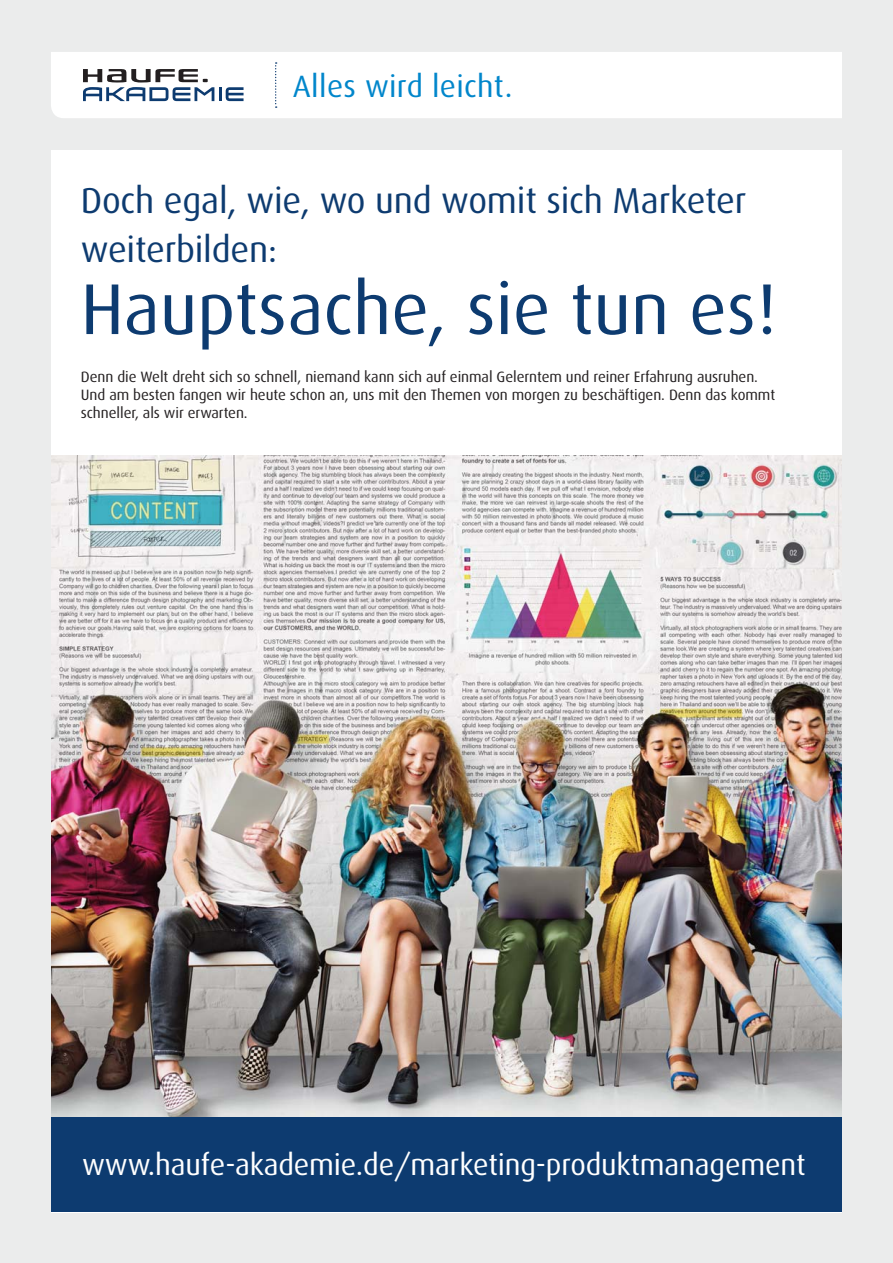
<style>
.page{position:relative;width:893px;height:1263px;background:#ebecec}
.page>*{position:absolute;margin:0;border:0;box-sizing:border-box;transform-origin:0 0}
.t1{font:72px "Dax";color:#0d3b70}
.t2{font:36px/49.5px "Dax";letter-spacing:-.005em;color:#0d3b70}
.t3{font:30.9px "Dax";letter-spacing:.01em;color:#0086cb}
.t4{font:29.7px "Dax";letter-spacing:-.005em;color:#fff}
.t5{font:15px/18px "Dax";letter-spacing:-.005em;color:#231f20}
</style>
<div class="page">
<div style="left:51px;top:150px;width:791px;height:1062px;background:#fff"></div>
<img style="left:51px;top:455px;width:791px;height:662px">
<div style="left:51px;top:52px;width:791px;height:66px;background:#fff"></div>
<svg style="left:275px;top:62px;width:2px;height:46px"></svg>
<hr style="left:219px;top:87px;width:3px;height:14px;background:#0d3b70">
<svg style="left:226px;top:87px;width:18px;height:14px"></svg>
<svg style="left:83px;top:69px;width:131px;height:32px;background:#a7afb9"></svg>
<div style="left:51px;top:1117px;width:791px;height:95px;background:#0d3b70"></div>
<h3 class="t3" style="left:293px;top:71px;width:221px">Alles wird leicht.</h3>
<h2 class="t2" style="left:81px;top:178px;width:667px">Doch egal, wie, wo und womit sich Marketer weiterbilden:</h2>
<h1 class="t1" style="left:81px;top:278px;width:697px">Hauptsache, sie tun es!</h1>
<p class="t5" style="left:81px;top:369px;width:696px">Denn die Welt dreht sich so schnell, niemand kann sich auf einmal Gelerntem und reiner Erfahrung ausruhen.<br>Und am besten fangen wir heute schon an, uns mit den Themen von morgen zu beschäftigen. Denn das kommt schneller, als wir erwarten.</p>
<h3 class="t4" style="left:82px;top:1152px;width:725px">www.haufe-akademie.de/marketing-produktmanagement</h3>
</div>
